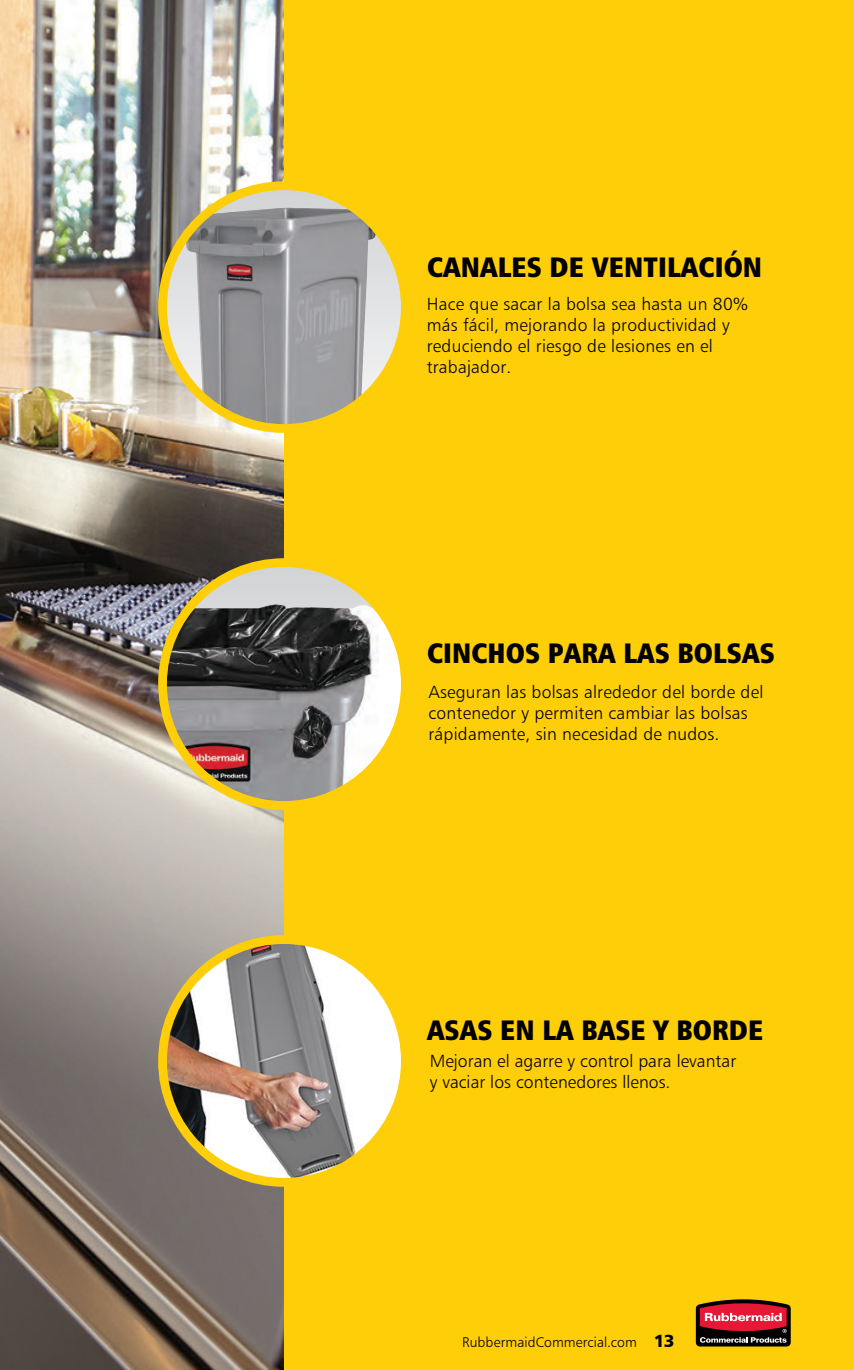
<style>
.page{position:relative;width:854px;height:1370px;background:#fff}
.page>*{position:absolute;margin:0;border:0;box-sizing:border-box;transform-origin:0 0}
.t1{font:28.18px "Humanist 777 BT Extra Black Cond B";letter-spacing:.005em;color:#000}
.t2{font:17.5px/21px "Humanist 777 BT Light B";letter-spacing:.01em;color:#000}
.t3{font:14px "Humanist 777 BT Light B";letter-spacing:.005em;color:#000}
.s1{font-family:"Humanist 777 BT Black B";font-size:17.5px}
</style>
<div class="page">
<img style="left:0;top:0;width:284px;height:1369px">
<div style="left:284px;top:0;width:569px;height:1369px;background:#fece08"></div>
<img style="left:166px;top:939px;width:233px;height:243px">
<div style="left:158px;top:935px;width:251px;height:251px;border:9px solid #fece08;border-radius:50%"></div>
<img style="left:163px;top:575px;width:236px;height:230px">
<div style="left:158px;top:558px;width:251px;height:251px;border:9px solid #fece08;border-radius:50%"></div>
<svg style="left:162px;top:186px;width:243px;height:242px;background:#e4dcb9"></svg>
<img style="left:185px;top:207px;width:191px;height:221px">
<div style="left:158px;top:181px;width:251px;height:252px;border:9px solid #fece08;border-radius:50%"></div>
<svg style="left:695px;top:1299px;width:95px;height:47px;background:#8b3535"></svg>
<h1 class="t1" style="left:427px;top:248px;width:336px">CANALES DE VENTILACIÓN</h1>
<p class="t2" style="left:426px;top:292px;width:322px">Hace que sacar la bolsa sea hasta un 80% más fácil, mejorando la productividad y reduciendo el riesgo de lesiones en el trabajador.</p>
<h1 class="t1" style="left:427px;top:635px;width:349px">CINCHOS PARA LAS BOLSAS</h1>
<p class="t2" style="left:428px;top:680px;width:336px">Aseguran las bolsas alrededor del borde del contenedor y permiten cambiar las bolsas rápidamente, sin necesidad de nudos.</p>
<h1 class="t1" style="left:427px;top:1012px;width:338px">ASAS EN LA BASE Y BORDE</h1>
<p class="t2" style="left:429px;top:1049px;width:308px">Mejoran el agarre y control para levantar y vaciar los contenedores llenos.</p>
<p class="t3" style="left:462px;top:1332px;width:214px">RubbermaidCommercial.com <span class="s1">13</span></p>
</div>
